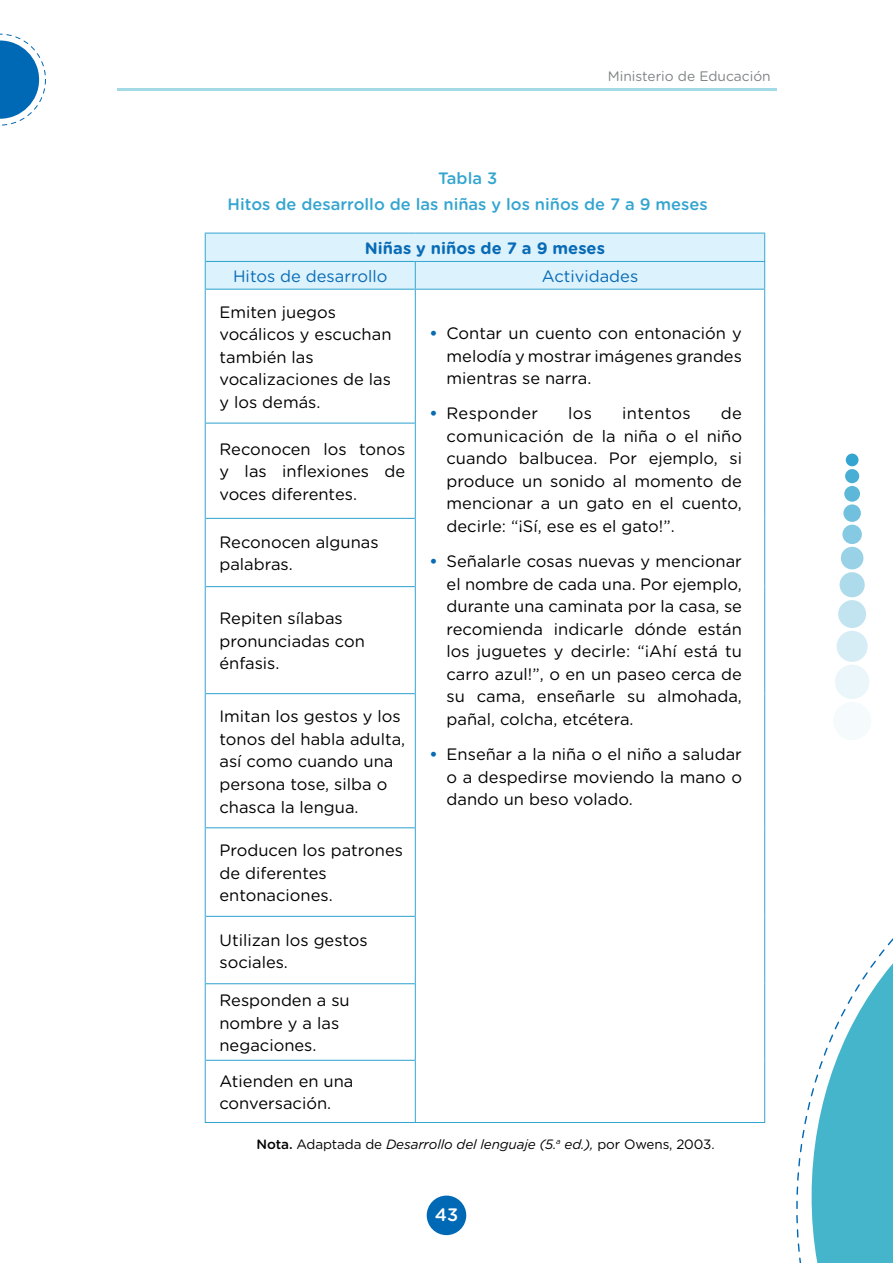
<style>
.page{position:relative;width:893px;height:1263px;background:#fff}
.page>*{position:absolute;margin:0;border:0;box-sizing:border-box;transform-origin:0 0}
.t1{font:500 18px "Gotham Rounded";color:#fff}
.t2{font:16.5px/22.5px "Gotham Rounded";color:#000}
.t3{font:500 16.5px/26.7px "Gotham Rounded";color:#34a5d0;text-align:center}
.t4{font:16.5px "Gotham Rounded";color:#086bb5}
.t5{font:700 16.5px "Gotham Rounded";color:#086bb5}
.t6{font:16.5px "Gotham Rounded";letter-spacing:.02em;color:#000}
.t7{font:13.8px "Gotham Rounded";color:#808285}
.t8{font:italic 13.5px "Gotham Rounded";letter-spacing:-.01em;color:#000}
.s1{font-weight:700;color:#086bb5}
.s2{font-weight:500;font-style:normal}
.s3{font-style:normal}
</style>
<div class="page">
<svg style="left:796px;top:938px;width:97px;height:325px"></svg>
<svg style="left:0;top:34px;width:46px;height:92px"></svg>
<div style="left:833px;top:702px;width:38px;height:38px;background:#f5fafc;border-radius:50%"></div>
<div style="left:835px;top:665px;width:34px;height:34px;background:#ebf6fa;border-radius:50%"></div>
<div style="left:837px;top:631px;width:31px;height:31px;background:#d7edf5;border-radius:50%"></div>
<div style="left:838px;top:600px;width:28px;height:28px;background:#c2e4f0;border-radius:50%"></div>
<div style="left:840px;top:572px;width:25px;height:25px;background:#aedbec;border-radius:50%"></div>
<div style="left:841px;top:547px;width:22px;height:22px;background:#99d2e7;border-radius:50%"></div>
<div style="left:842px;top:525px;width:20px;height:19px;background:#85c9e2;border-radius:50%"></div>
<svg style="left:844px;top:486px;width:16px;height:16px"></svg>
<div style="left:845px;top:469px;width:14px;height:14px;background:#48aed4;border-radius:50%"></div>
<div style="left:846px;top:454px;width:12px;height:12px;background:#34a5d0;border-radius:50%"></div>
<svg style="left:843px;top:504px;width:18px;height:18px"></svg>
<div style="left:427px;top:1195px;width:39px;height:40px;background:#0069b5;border-radius:50%"></div>
<hr style="left:117px;top:88px;width:659px;height:3px;background:#45b5cb">
<hr style="left:206px;top:289px;width:209px;height:1px;background:#34a5d0">
<hr style="left:206px;top:423px;width:209px;height:1px;background:#34a5d0">
<hr style="left:206px;top:518px;width:209px;height:1px;background:#34a5d0">
<hr style="left:206px;top:586px;width:209px;height:1px;background:#34a5d0">
<hr style="left:206px;top:693px;width:209px;height:1px;background:#34a5d0">
<hr style="left:206px;top:827px;width:209px;height:1px;background:#34a5d0">
<hr style="left:206px;top:916px;width:209px;height:1px;background:#34a5d0">
<hr style="left:206px;top:983px;width:209px;height:1px;background:#34a5d0">
<hr style="left:206px;top:1060px;width:209px;height:1px;background:#34a5d0">
<hr style="left:205px;top:1122px;width:210px;height:1px;background:#34a5d0">
<hr style="left:205px;top:289px;width:1px;height:134px;background:#34a5d0">
<hr style="left:205px;top:423px;width:1px;height:95px;background:#34a5d0">
<hr style="left:205px;top:518px;width:1px;height:69px;background:#34a5d0">
<hr style="left:205px;top:587px;width:1px;height:107px;background:#34a5d0">
<hr style="left:205px;top:694px;width:1px;height:134px;background:#34a5d0">
<hr style="left:205px;top:828px;width:1px;height:88px;background:#34a5d0">
<hr style="left:205px;top:916px;width:1px;height:68px;background:#34a5d0">
<hr style="left:205px;top:984px;width:1px;height:76px;background:#34a5d0">
<hr style="left:205px;top:1060px;width:1px;height:62px;background:#34a5d0">
<div style="left:205px;top:233px;width:560px;height:56px;background:#dcf2fd"></div>
<hr style="left:415px;top:261px;width:350px;height:1px;background:#34a5d0">
<hr style="left:206px;top:261px;width:209px;height:1px;background:#34a5d0">
<hr style="left:415px;top:289px;width:350px;height:1px;background:#34a5d0">
<hr style="left:415px;top:290px;width:1px;height:133px;background:#34a5d0">
<hr style="left:764px;top:290px;width:1px;height:133px;background:#34a5d0">
<hr style="left:415px;top:423px;width:1px;height:95px;background:#34a5d0">
<hr style="left:764px;top:423px;width:1px;height:95px;background:#34a5d0">
<hr style="left:415px;top:518px;width:1px;height:69px;background:#34a5d0">
<hr style="left:764px;top:518px;width:1px;height:69px;background:#34a5d0">
<hr style="left:415px;top:587px;width:1px;height:107px;background:#34a5d0">
<hr style="left:764px;top:587px;width:1px;height:107px;background:#34a5d0">
<hr style="left:415px;top:694px;width:1px;height:134px;background:#34a5d0">
<hr style="left:764px;top:694px;width:1px;height:134px;background:#34a5d0">
<hr style="left:415px;top:828px;width:1px;height:88px;background:#34a5d0">
<hr style="left:764px;top:828px;width:1px;height:88px;background:#34a5d0">
<hr style="left:415px;top:916px;width:1px;height:68px;background:#34a5d0">
<hr style="left:764px;top:916px;width:1px;height:68px;background:#34a5d0">
<hr style="left:415px;top:984px;width:1px;height:76px;background:#34a5d0">
<hr style="left:764px;top:984px;width:1px;height:76px;background:#34a5d0">
<hr style="left:415px;top:1060px;width:1px;height:62px;background:#34a5d0">
<hr style="left:764px;top:1060px;width:1px;height:62px;background:#34a5d0">
<hr style="left:415px;top:1122px;width:350px;height:1px;background:#34a5d0">
<p class="t7" style="left:608px;top:67px;width:164px">Ministerio de Educación</p>
<p class="t3" style="left:228px;top:164px;width:482px">Tabla 3<br>Hitos de desarrollo de las niñas y los niños de 7 a 9 meses</p>
<p class="t5" style="left:365px;top:236px;width:242px">Niñas y niños de 7 a 9 meses</p>
<p class="t4" style="left:233px;top:265px;width:156px">Hitos de desarrollo</p>
<p class="t4" style="left:542px;top:265px;width:98px">Actividades</p>
<p class="t2" style="left:219px;top:300px;width:174px">Emiten juegos vocálicos y escuchan también las vocalizaciones de las y los demás.</p>
<p class="t2" style="left:447px;top:321px;width:297px;text-align:justify;text-indent:-17px"><span class="s1">•</span> Contar un cuento con entonación y melodía y mostrar imágenes grandes mientras se narra.</p>
<p class="t6" style="left:430px;top:402px;width:110px"><span class="s1">•</span> Responder</p>
<p class="t2" style="left:568px;top:402px;width:25px">los</p>
<p class="t6" style="left:622px;top:402px;width:70px">intentos</p>
<p class="t2" style="left:447px;top:402px;width:297px;text-align:justify;text-indent:274px">de comunicación de la niña o el niño cuando balbucea. Por ejemplo, si produce un sonido al momento de mencionar a un gato en el cuento, decirle: “¡Sí, ese es el gato!”.</p>
<p class="t2" style="left:447px;top:549px;width:297px;text-align:justify;text-indent:-17px"><span class="s1">•</span> Señalarle cosas nuevas y mencionar el nombre de cada una. Por ejemplo, durante una caminata por la casa, se recomienda indicarle dónde están los juguetes y decirle: “¡Ahí está tu carro azul!”, o en un paseo cerca de su cama, enseñarle su almohada, pañal, colcha, etcétera.</p>
<p class="t2" style="left:447px;top:742px;width:297px;text-align:justify;text-indent:-17px"><span class="s1">•</span> Enseñar a la niña o el niño a saludar o a despedirse moviendo la mano o dando un beso volado.</p>
<p class="t2" style="left:219px;top:437px;width:187px;text-align:justify">Reconocen los tonos y las inflexiones de voces diferentes.</p>
<p class="t2" style="left:219px;top:530px;width:161px">Reconocen algunas palabras.</p>
<p class="t2" style="left:219px;top:606px;width:147px">Repiten sílabas pronunciadas con énfasis.</p>
<p class="t2" style="left:219px;top:705px;width:187px">Imitan los gestos y los tonos del habla adulta, así como cuando una persona tose, silba o chasca la lengua.</p>
<p class="t2" style="left:219px;top:838px;width:185px">Producen los patrones de diferentes entonaciones.</p>
<p class="t2" style="left:219px;top:928px;width:150px">Utilizan los gestos sociales.</p>
<p class="t2" style="left:219px;top:988px;width:132px">Responden a su nombre y a las negaciones.</p>
<p class="t2" style="left:219px;top:1069px;width:136px">Atienden en una conversación.</p>
<p class="t8" style="left:257px;top:1135px;width:460px"><span class="s2">Nota.</span> <span class="s3">Adaptada de</span> Desarrollo del lenguaje (5.<sup>a</sup> ed.), <span class="s3">por Owens, 2003.</span></p>
<p class="t1" style="left:435px;top:1202px;width:25px">43</p>
</div>
